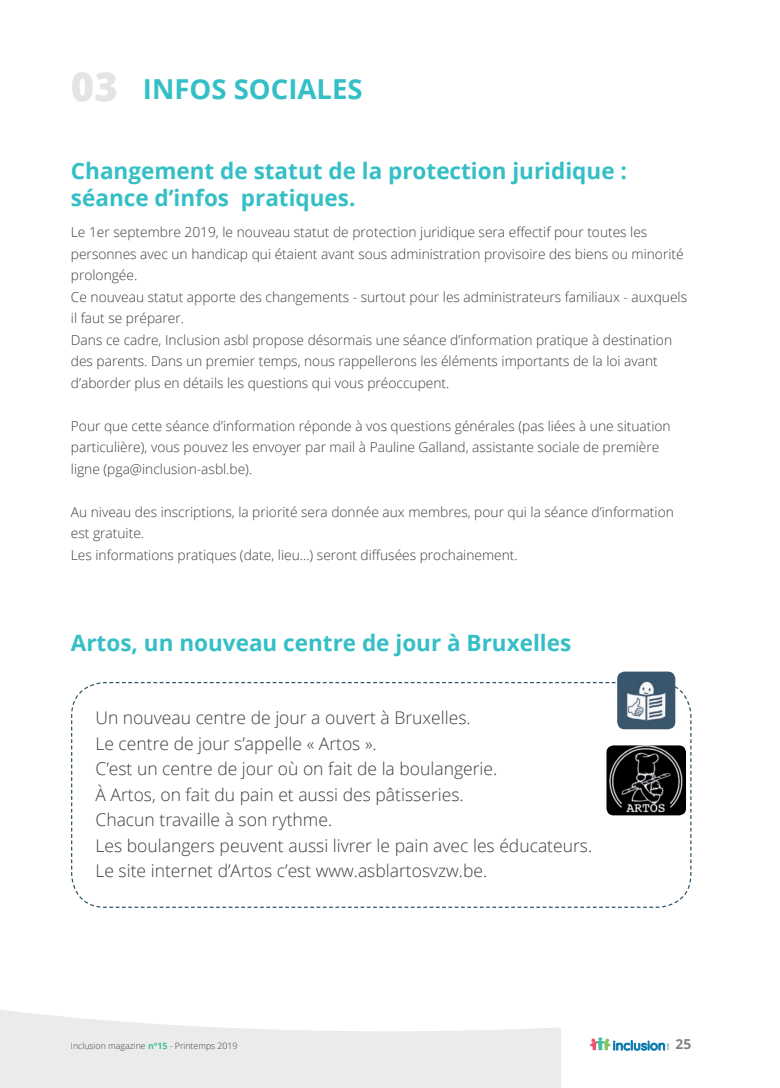
<style>
.page{position:relative;width:780px;height:1088px;background:#fff}
.page>*{position:absolute;margin:0;border:0;box-sizing:border-box;transform-origin:0 0}
.t1{font:700 27.5px "Open Sans";color:#34bfc6}
.t2{font:700 22.5px/27px "Open Sans";color:#34bfc6}
.t3{font:300 17.5px/25.5px "Open Sans";color:#393f40}
.t4{font:300 13.75px/21.5px "Open Sans";color:#393f40}
.t5{font:700 13.75px "Open Sans";color:#808287}
.t6{font:300 8.75px "Open Sans";color:#393f40}
.s1{font-weight:800;font-size:40px;color:#e4e4e5}
.s2{font-weight:700;color:#41bea2}
</style>
<div class="page">
<div style="left:0;top:1001px;width:560px;height:87px;background:#ebebea"></div>
<svg style="left:0;top:1001px;width:561px;height:30px;fill:#fff"></svg>
<svg style="left:589px;top:1037px;width:80px;height:13px"></svg>
<svg style="left:71px;top:681px;width:621px;height:227px"></svg>
<img style="left:617px;top:671px;width:58px;height:58px">
<img style="left:606px;top:745px;width:80px;height:70px">
<h1 class="t1" style="left:71px;top:70px;width:293px"><span class="s1">03</span> INFOS SOCIALES</h1>
<h2 class="t2" style="left:71px;top:156px;width:557px">Changement de statut de la protection juridique : séance d’infos pratiques.</h2>
<p class="t4" style="left:71px;top:221px;width:617px">Le 1er septembre 2019, le nouveau statut de protection juridique sera effectif pour toutes les personnes avec un handicap qui étaient avant sous administration provisoire des biens ou minorité prolongée.<br>Ce nouveau statut apporte des changements - surtout pour les administrateurs familiaux - auxquels il faut se préparer.<br>Dans ce cadre, Inclusion asbl propose désormais une séance d’information pratique à destination des parents. Dans un premier temps, nous rappellerons les éléments importants de la loi avant d’aborder plus en détails les questions qui vous préoccupent.</p>
<p class="t4" style="left:71px;top:415px;width:601px">Pour que cette séance d’information réponde à vos questions générales (pas liées à une situation particulière), vous pouvez les envoyer par mail à Pauline Galland, assistante sociale de première ligne (pga@inclusion-asbl.be).</p>
<p class="t4" style="left:71px;top:501px;width:604px">Au niveau des inscriptions, la priorité sera donnée aux membres, pour qui la séance d’information est gratuite.<br>Les informations pratiques (date, lieu…) seront diffusées prochainement.</p>
<h2 class="t2" style="left:71px;top:629px;width:502px">Artos, un nouveau centre de jour à Bruxelles</h2>
<p class="t3" style="left:95px;top:704px;width:498px">Un nouveau centre de jour a ouvert à Bruxelles.<br>Le centre de jour s’appelle « Artos ».<br>C’est un centre de jour où on fait de la boulangerie.<br>À Artos, on fait du pain et aussi des pâtisseries.<br>Chacun travaille à son rythme.<br>Les boulangers peuvent aussi livrer le pain avec les éducateurs.<br>Le site internet d’Artos c’est www.asblartosvzw.be.</p>
<p class="t6" style="left:71px;top:1039px;width:168px">Inclusion magazine <span class="s2">n°15</span> - Printemps 2019</p>
<p class="t5" style="left:675px;top:1034px;width:17px">25</p>
</div>
